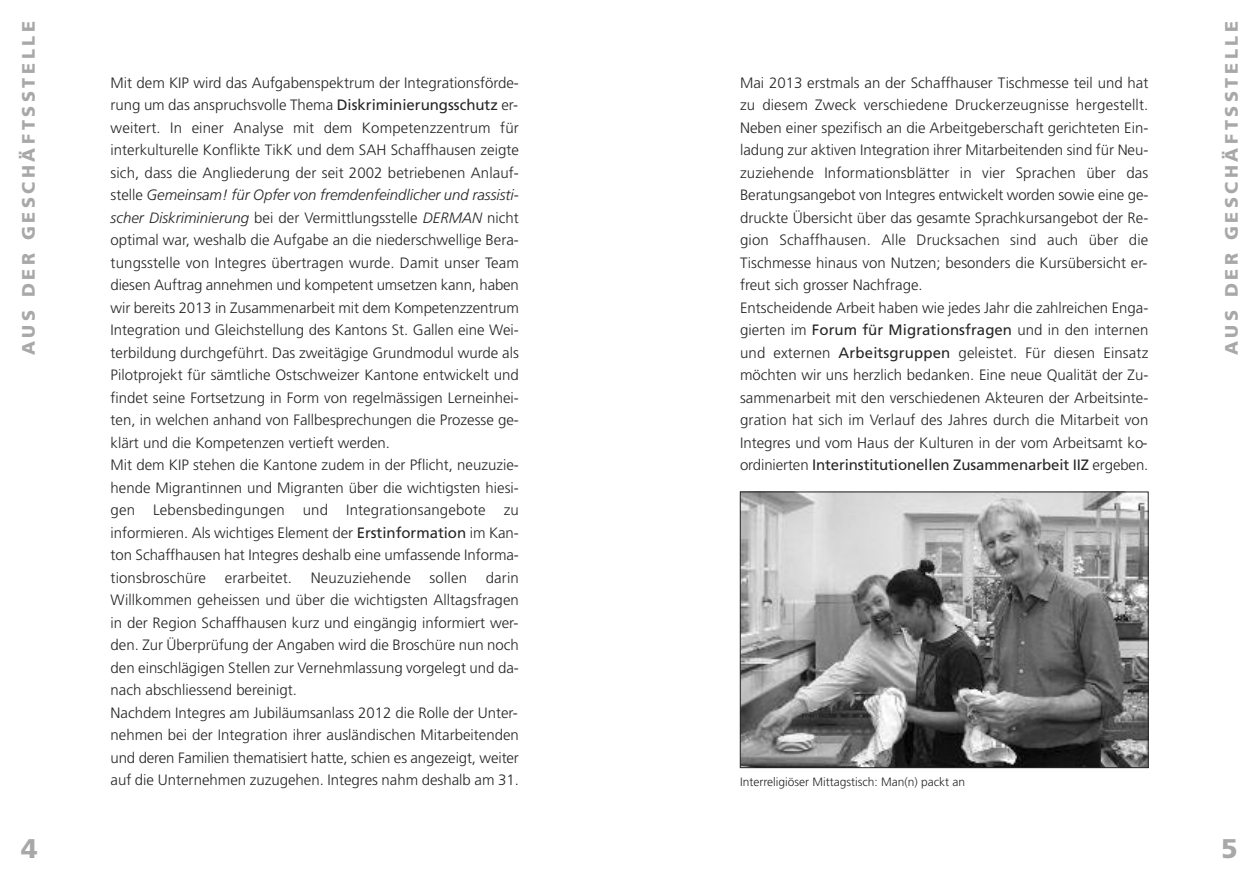
<style>
.page{position:relative;width:1259px;height:893px;background:#fff}
.page>*{position:absolute;margin:0;border:0;box-sizing:border-box;transform-origin:0 0}
.t1{font:900 27px "Frutiger";color:#a9a8a9}
.t2{font:900 18px "Frutiger";letter-spacing:.2em;color:#a9a8a9}
.t3{font:300 15px/22.5px "Frutiger";color:#272627}
.t4{font:300 12px "Frutiger";color:#272627}
.s1{font-weight:400}
.s2{font-style:italic}
</style>
<div class="page">
<img style="left:742px;top:494px;width:404px;height:272px">
<div style="left:740px;top:492px;width:408px;height:276px;border:1px solid #272627"></div>
<p class="t2" style="left:21px;top:355px;width:335px;rotate:-90deg">AUS DER GESCHÄFTSSTELLE</p>
<h1 class="t1" style="left:21px;top:838px;width:18px">4</h1>
<p class="t3" style="left:111px;top:72px;width:410px">Mit dem KIP wird das Aufgabenspektrum der Integrationsförde&shy;rung um das anspruchsvolle Thema <span class="s1">Diskriminierungsschutz</span> er&shy;weitert. In einer Analyse mit dem Kompetenzzentrum für interkulturelle Konflikte TikK und dem SAH Schaffhausen zeigte sich, dass die Angliederung der seit 2002 betriebenen Anlauf&shy;stelle <span class="s2">Gemeinsam! für Opfer von fremdenfeindlicher und rassisti&shy;scher Diskriminierung</span> bei der Vermittlungsstelle <span class="s2">DERMAN</span> nicht optimal war, weshalb die Aufgabe an die niederschwellige Bera&shy;tungsstelle von Integres übertragen wurde. Damit unser Team diesen Auftrag annehmen und kompetent umsetzen kann, haben wir bereits 2013 in Zusammenarbeit mit dem Kompetenzzentrum Integration und Gleichstellung des Kantons St. Gallen eine Wei&shy;terbildung durchgeführt. Das zweitägige Grundmodul wurde als Pilotprojekt für sämtliche Ostschweizer Kantone entwickelt und findet seine Fortsetzung in Form von regelmässigen Lerneinhei&shy;ten, in welchen anhand von Fallbesprechungen die Prozesse ge&shy;klärt und die Kompetenzen vertieft werden.<br>Mit dem KIP stehen die Kantone zudem in der Pflicht, neuzuzie&shy;hende Migrantinnen und Migranten über die wichtigsten hiesi&shy;gen Lebensbedingungen und Integrationsangebote zu informieren. Als wichtiges Element der <span class="s1">Erstinformation</span> im Kan&shy;ton Schaffhausen hat Integres deshalb eine umfassende Informa&shy;tionsbroschüre erarbeitet. Neuzuziehende sollen darin Willkommen geheissen und über die wichtigsten Alltagsfragen in der Region Schaffhausen kurz und eingängig informiert wer&shy;den. Zur Überprüfung der Angaben wird die Broschüre nun noch den einschlägigen Stellen zur Vernehmlassung vorgelegt und da&shy;nach abschliessend bereinigt.<br>Nachdem Integres am Jubiläumsanlass 2012 die Rolle der Unter&shy;nehmen bei der Integration ihrer ausländischen Mitarbeitenden und deren Familien thematisiert hatte, schien es angezeigt, weiter auf die Unternehmen zuzugehen. Integres nahm deshalb am 31.</p>
<p class="t3" style="left:740px;top:72px;width:410px">Mai 2013 erstmals an der Schaffhauser Tischmesse teil und hat zu diesem Zweck verschiedene Druckerzeugnisse hergestellt.<br>Neben einer spezifisch an die Arbeitgeberschaft gerichteten Ein&shy;ladung zur aktiven Integration ihrer Mitarbeitenden sind für Neu&shy;zuziehende Informationsblätter in vier Sprachen über das Beratungsangebot von Integres entwickelt worden sowie eine ge&shy;druckte Übersicht über das gesamte Sprachkursangebot der Re&shy;gion Schaffhausen. Alle Drucksachen sind auch über die Tischmesse hinaus von Nutzen; besonders die Kursübersicht er&shy;freut sich grosser Nachfrage.<br>Entscheidende Arbeit haben wie jedes Jahr die zahlreichen Enga&shy;gierten im <span class="s1">Forum für Migrationsfragen</span> und in den internen und externen <span class="s1">Arbeitsgruppen</span> geleistet. Für diesen Einsatz möchten wir uns herzlich bedanken. Eine neue Qualität der Zu&shy;sammenarbeit mit den verschiedenen Akteuren der Arbeitsinte&shy;gration hat sich im Verlauf des Jahres durch die Mitarbeit von Integres und vom Haus der Kulturen in der vom Arbeitsamt ko&shy;ordinierten <span class="s1">Interinstitutionellen Zusammenarbeit IIZ</span> ergeben.</p>
<p class="t2" style="left:1224px;top:355px;width:335px;rotate:-90deg">AUS DER GESCHÄFTSSTELLE</p>
<p class="t4" style="left:740px;top:777px;width:226px">Interreligiöser Mittagstisch: Man(n) packt an</p>
<h1 class="t1" style="left:1221px;top:838px;width:18px">5</h1>
</div>
